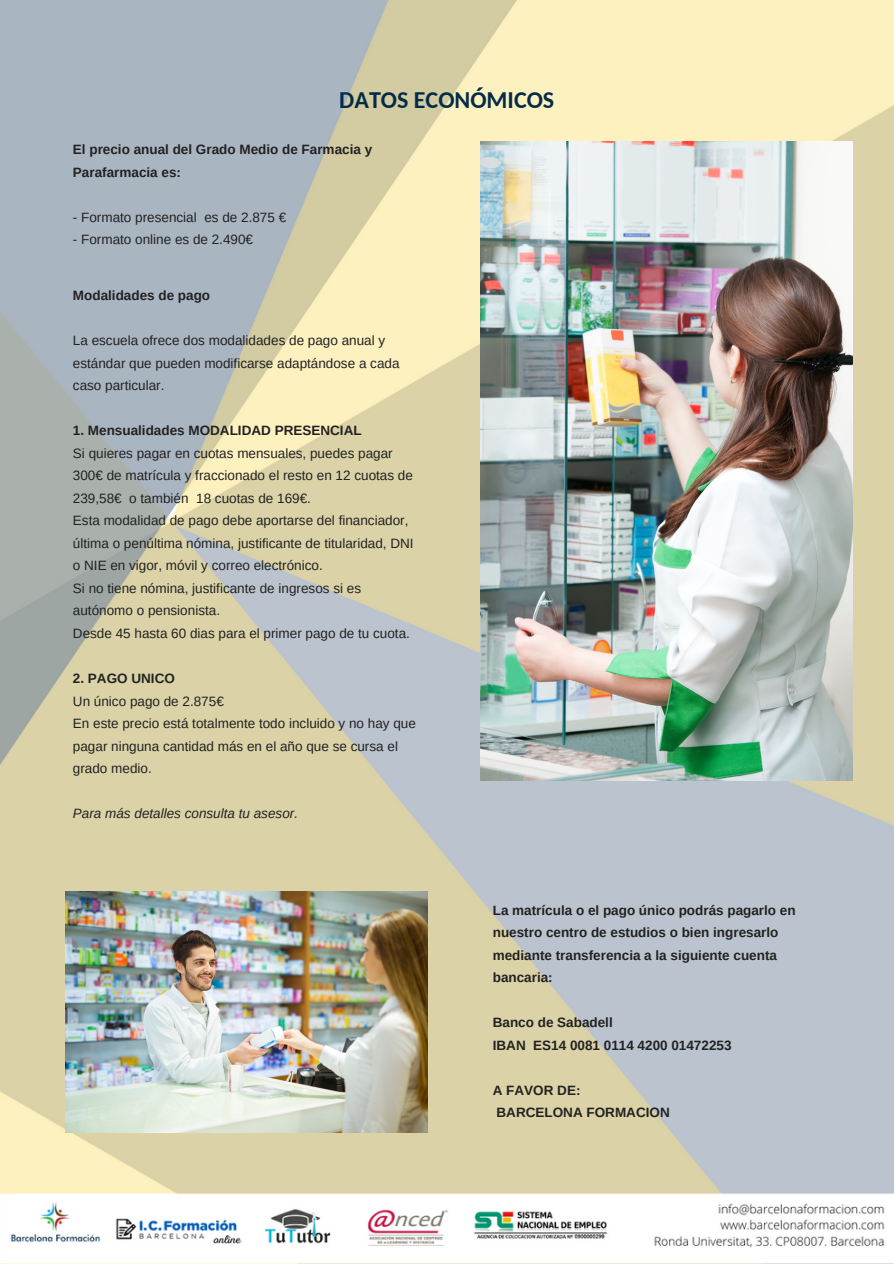
<style>
.page{position:relative;width:894px;height:1264px;background:#fff}
.page>*{position:absolute;margin:0;border:0;box-sizing:border-box;transform-origin:0 0}
.t1{font:700 24px "Carlito";color:#042c48}
.t2{font:13.5px/22.5px "Arimo";color:#222}
.t3{font:700 13.5px/22.5px "Arimo";color:#222}
.t4{font:italic 13.5px "Arimo";color:#222}
</style>
<div class="page">
<img style="left:0;top:0;width:893px;height:1248px">
<img style="left:480px;top:142px;width:372px;height:638px">
<img style="left:66px;top:891px;width:361px;height:241px">
<h1 class="t1" style="left:339px;top:90px;width:216px">DATOS ECONÓMICOS</h1>
<p class="t3" style="left:73px;top:138px;width:300px">El precio anual del Grado Medio de Farmacia y<br>Parafarmacia es:</p>
<p class="t2" style="left:73px;top:206px;width:215px">- Formato presencial es de 2.875 €</p>
<p class="t2" style="left:73px;top:228px;width:181px">- Formato online es de 2.490€</p>
<p class="t3" style="left:73px;top:284px;width:139px">Modalidades de pago</p>
<p class="t2" style="left:73px;top:329px;width:328px">La escuela ofrece dos modalidades de pago anual y estándar que pueden modificarse adaptándose a cada caso particular.</p>
<p class="t3" style="left:73px;top:419px;width:290px">1. Mensualidades MODALIDAD PRESENCIAL</p>
<p class="t2" style="left:73px;top:442px;width:342px">Si quieres pagar en cuotas mensuales, puedes pagar 300€ de matrícula y fraccionado el resto en 12 cuotas de 239,58€ o también 18 cuotas de 169€.<br>Esta modalidad de pago debe aportarse del financiador, última o penúltima nómina, justificante de titularidad, DNI o NIE en vigor, móvil y correo electrónico.<br>Si no tiene nómina, justificante de ingresos si es autónomo o pensionista.<br>Desde 45 hasta 60 dias para el primer pago de tu cuota.</p>
<p class="t3" style="left:73px;top:667px;width:103px">2. PAGO UNICO</p>
<p class="t2" style="left:73px;top:689px;width:344px">Un único pago de 2.875€<br>En este precio está totalmente todo incluido y no hay que pagar ninguna cantidad más en el año que se cursa el grado medio.</p>
<p class="t4" style="left:73px;top:805px;width:226px">Para más detalles consulta tu asesor.</p>
<p class="t3" style="left:492px;top:898px;width:304px">La matrícula o el pago único podrás pagarlo en nuestro centro de estudios o bien ingresarlo mediante transferencia a la siguiente cuenta bancaria:</p>
<p class="t3" style="left:492px;top:1011px;width:240px">Banco de Sabadell<br>IBAN ES14 0081 0114 4200 01472253</p>
<p class="t3" style="left:492px;top:1078px;width:178px">A FAVOR DE:<br>BARCELONA FORMACION</p>
</div>
